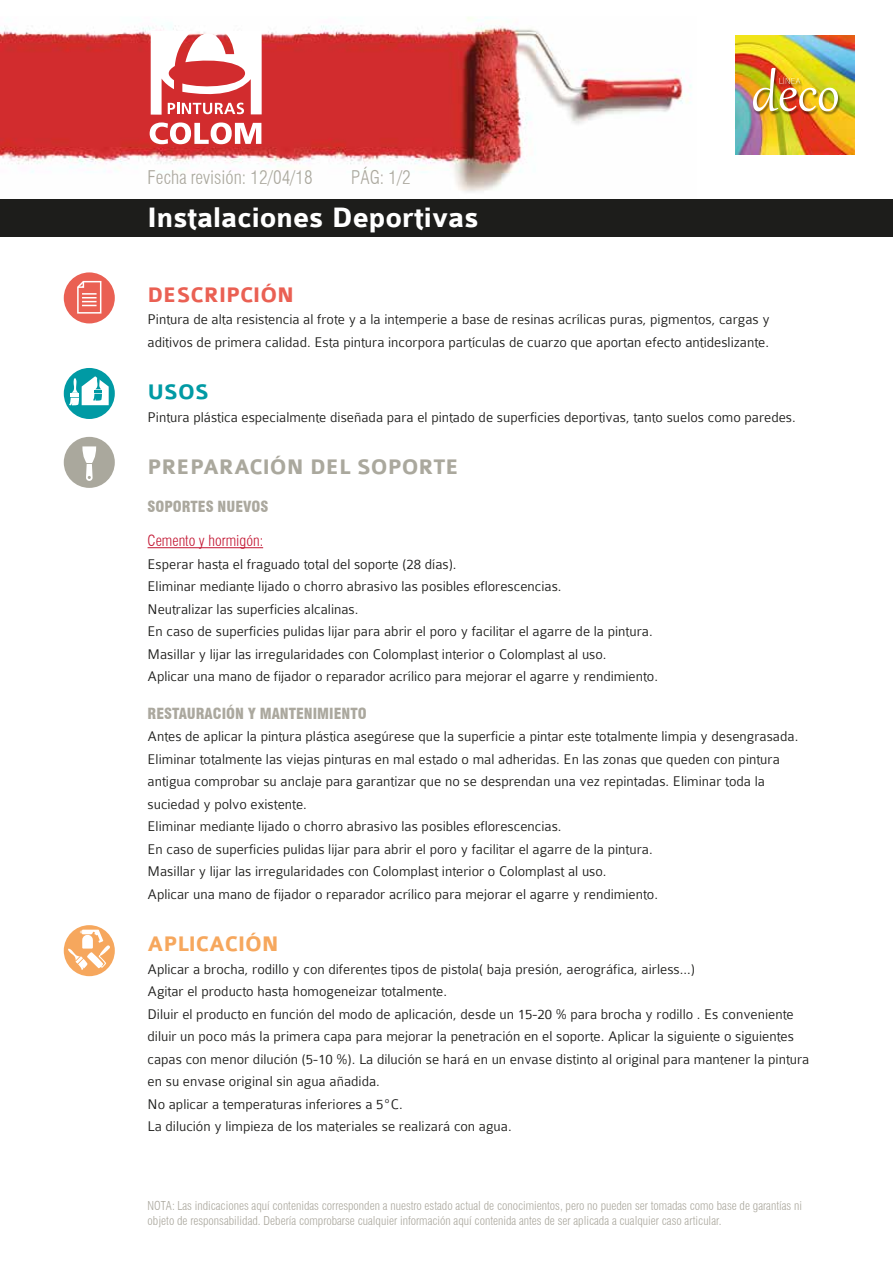
<style>
.page{position:relative;width:893px;height:1263px;background:#fff}
.page>*{position:absolute;margin:0;border:0;box-sizing:border-box;transform-origin:0 0}
.t1{font:700 30px "Colaborate";color:#fff}
.t2{font:700 22.5px "Colaborate";color:#aaa89d}
.t3{font:700 22.5px "Colaborate";color:#ea6053}
.t4{font:700 22.5px "Colaborate";color:#f6a75d}
.t5{font:700 22.5px "Colaborate";color:#009aa4}
.t6{font:300 condensed 18.45px "Swiss 721 BT";color:#aba89e}
.t7{font:300 15px/22.5px "Colaborate";color:#1d1d1b}
.t8{font:900 condensed 15px "Swiss 721 BT";color:#aba89e}
.t9{font:300 condensed 15px "Swiss 721 BT";color:#c31632}
.t10{font:300 condensed 12px/14.4px "Swiss 721 BT";color:#aba89e}
</style>
<div class="page">
<img style="left:735px;top:36px;width:119px;height:119px">
<img style="left:0;top:17px;width:692px;height:175px">
<svg style="left:150px;top:122px;width:111px;height:22px"></svg>
<svg style="left:151px;top:24px;width:111px;height:91px"></svg>
<div style="left:0;top:199px;width:893px;height:38px;background:#1d1d1b"></div>
<div style="left:64px;top:925px;width:51px;height:51px;background:#f6a75d;border-radius:50%"></div>
<svg style="left:68px;top:930px;width:42px;height:40px"></svg>
<div style="left:64px;top:368px;width:51px;height:51px;background:#009aa4;border-radius:50%"></div>
<svg style="left:69px;top:376px;width:40px;height:29px"></svg>
<hr style="left:148px;top:547px;width:115px;height:1px;background:#c31632">
<div style="left:64px;top:437px;width:51px;height:51px;background:#aaa89d;border-radius:50%"></div>
<svg style="left:82px;top:446px;width:14px;height:35px"></svg>
<img style="left:752px;top:67px;width:90px;height:48px">
<img style="left:753px;top:68px;width:85px;height:43px">
<div style="left:64px;top:272px;width:51px;height:51px;background:#ea6053;border-radius:50%"></div>
<svg style="left:77px;top:280px;width:25px;height:34px"></svg>
<p class="t6" style="left:148px;top:166px;width:167px">Fecha revisión: 12/04/18</p>
<p class="t6" style="left:351px;top:166px;width:61px">PÁG: 1/2</p>
<h1 class="t1" style="left:148px;top:202px;width:332px">Instalaciones Deportivas</h1>
<h2 class="t3" style="left:148px;top:283px;width:148px">DESCRIPCIÓN</h2>
<p class="t7" style="left:148px;top:308px;width:624px">Pintura de alta resistencia al frote y a la intemperie a base de resinas acrílicas puras, pigmentos, cargas y aditivos de primera calidad. Esta pintura incorpora partículas de cuarzo que aportan efecto antideslizante.</p>
<h2 class="t5" style="left:148px;top:380px;width:63px">USOS</h2>
<p class="t7" style="left:148px;top:406px;width:650px">Pintura plástica especialmente diseñada para el pintado de superficies deportivas, tanto suelos como paredes.</p>
<h2 class="t2" style="left:148px;top:455px;width:313px">PREPARACIÓN DEL SOPORTE</h2>
<p class="t8" style="left:148px;top:497px;width:122px">SOPORTES NUEVOS</p>
<p class="t9" style="left:148px;top:532px;width:117px">Cemento y hormigón:</p>
<p class="t7" style="left:148px;top:553px;width:512px">Esperar hasta el fraguado total del soporte (28 días).<br>Eliminar mediante lijado o chorro abrasivo las posibles eflorescencias.<br>Neutralizar las superficies alcalinas.<br>En caso de superficies pulidas lijar para abrir el poro y facilitar el agarre de la pintura.<br>Masillar y lijar las irregularidades con Colomplast interior o Colomplast al uso.<br>Aplicar una mano de fijador o reparador acrílico para mejorar el agarre y rendimiento.</p>
<p class="t8" style="left:148px;top:704px;width:221px">RESTAURACIÓN Y MANTENIMIENTO</p>
<p class="t7" style="left:148px;top:725px;width:652px">Antes de aplicar la pintura plástica asegúrese que la superficie a pintar este totalmente limpia y desengrasada.<br>Eliminar totalmente las viejas pinturas en mal estado o mal adheridas. En las zonas que queden con pintura antigua comprobar su anclaje para garantizar que no se desprendan una vez repintadas. Eliminar toda la suciedad y polvo existente.<br>Eliminar mediante lijado o chorro abrasivo las posibles eflorescencias.<br>En caso de superficies pulidas lijar para abrir el poro y facilitar el agarre de la pintura.<br>Masillar y lijar las irregularidades con Colomplast interior o Colomplast al uso.<br>Aplicar una mano de fijador o reparador acrílico para mejorar el agarre y rendimiento.</p>
<h2 class="t4" style="left:148px;top:932px;width:133px">APLICACIÓN</h2>
<p class="t7" style="left:148px;top:958px;width:663px">Aplicar a brocha, rodillo y con diferentes tipos de pistola( baja presión, aerográfica, airless…)<br>Agitar el producto hasta homogeneizar totalmente.<br>Diluir el producto en función del modo de aplicación, desde un 15-20 % para brocha y rodillo . Es conveniente diluir un poco más la primera capa para mejorar la penetración en el soporte. Aplicar la siguiente o siguientes capas con menor dilución (5-10 %). La dilución se hará en un envase distinto al original para mantener la pintura en su envase original sin agua añadida.<br>No aplicar a temperaturas inferiores a 5ºC.<br>La dilución y limpieza de los materiales se realizará con agua.</p>
<p class="t10" style="left:148px;top:1199px;width:656px">NOTA: Las indicaciones aquí contenidas corresponden a nuestro estado actual de conocimientos, pero no pueden ser tomadas como base de garantías ni objeto de responsabilidad. Debería comprobarse cualquier información aquí contenida antes de ser aplicada a cualquier caso articular.</p>
</div>
